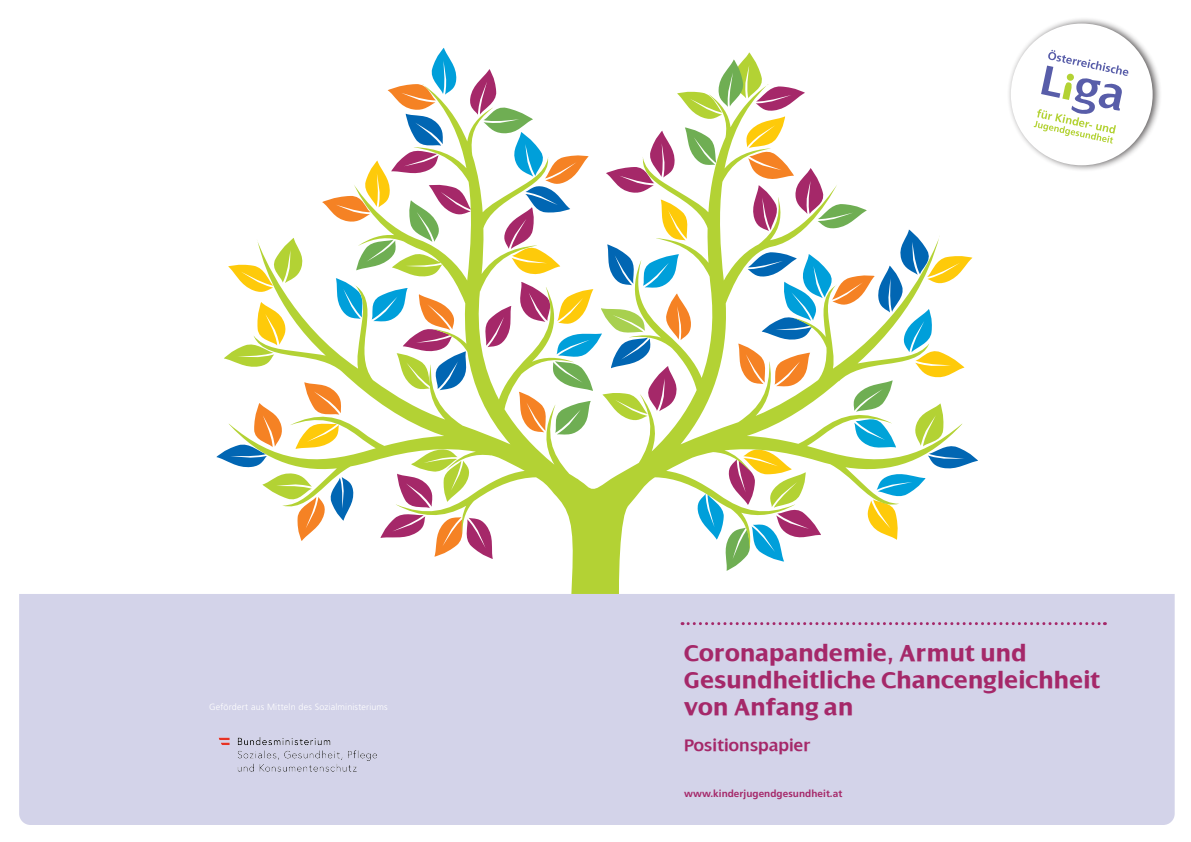
<style>
.page{position:relative;width:1191px;height:842px;background:#fff}
.page>*{position:absolute;margin:0;border:0;box-sizing:border-box;transform-origin:0 0}
.t1{font:700 25px/27px "Dialog";letter-spacing:.01em;color:#a52869}
.t2{font:600 18px "Dialog";letter-spacing:.01em;color:#a52869}
.t3{font:700 10px "Frutiger";letter-spacing:.005em;color:#a52869}
.t4{font:300 9px "Frutiger";letter-spacing:.015em;color:#fff}
</style>
<div class="page">
<svg style="left:216px;top:48px;width:762px;height:523px"></svg>
<div style="left:19px;top:594px;width:1155px;height:231px;background:#d3d3e9"></div>
<svg style="left:682px;top:622px;width:423px;height:3px"></svg>
<div style="left:1006px;top:16px;width:156px;height:156px;background:#231f20;opacity:.75"></div>
<div style="left:1010px;top:24px;width:142px;height:141px;background:#fff;border-radius:50%"></div>
<svg style="left:1033px;top:50px;width:95px;height:94px"></svg>
<img style="left:211px;top:731px;width:173px;height:47px">
<p class="t4" style="left:209px;top:702px;width:180px">Gefördert aus Mitteln des Sozialministeriums</p>
<p class="t1" style="left:684px;top:640px;width:417px">Coronapandemie, Armut und<br>Gesundheitliche Chancengleichheit von Anfang an</p>
<p class="t2" style="left:684px;top:735px;width:128px">Positionspapier</p>
<p class="t3" style="left:684px;top:788px;width:160px">www.kinderjugendgesundheit.at</p>
</div>
